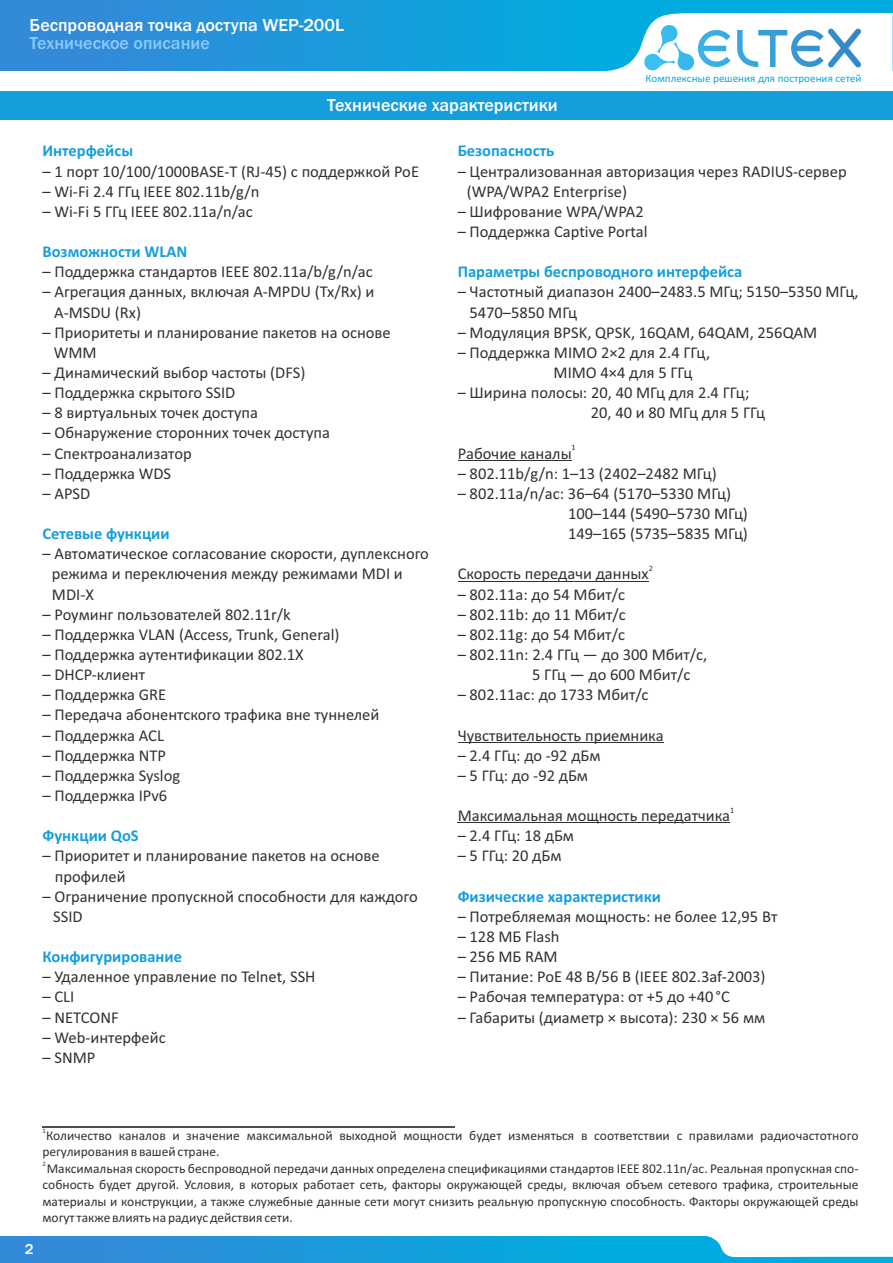
<style>
.page{position:relative;width:893px;height:1263px;background:#fff}
.page>*{position:absolute;margin:0;border:0;box-sizing:border-box;transform-origin:0 0}
.t1{font:500 18px "Franklin Gothic";color:#fff}
.t2{font:500 18px "Franklin Gothic";color:#8ac9fc}
.t3{font:16.5px/20.1px "Calibri";color:#313130}
.t4{font:700 16.5px "Calibri";color:#159edc}
.t5{font:500 15px "Franklin Gothic";color:#fff}
.t6{font:13.5px/16.5px "Calibri";color:#313130}
.t7{font:11.1px "Calibri";color:#00acdf}
.t8{font:8.25px "Calibri";color:#313130}
.t9{font:6.75px "Calibri";color:#313130}
</style>
<div class="page">
<hr style="left:458px;top:460px;width:114px;height:1px;background:#313130">
<hr style="left:458px;top:581px;width:191px;height:1px;background:#313130">
<hr style="left:458px;top:742px;width:206px;height:1px;background:#313130">
<hr style="left:458px;top:823px;width:272px;height:1px;background:#313130">
<div style="left:0;top:1236px;width:893px;height:27px;background:linear-gradient(to right,#3489d9,#00b4e0)"></div>
<svg style="left:703px;top:1236px;width:190px;height:21px"></svg>
<div style="left:0;top:0;width:893px;height:71px;background:linear-gradient(to right,#3489d9,#00b4e0)"></div>
<svg style="left:589px;top:13px;width:304px;height:58px"></svg>
<div style="left:0;top:91px;width:893px;height:29px;background:#159edc"></div>
<hr style="left:43px;top:1126px;width:412px;height:1px;background:#4e4e4d">
<p class="t1" style="left:30px;top:19px;width:316px">Беспроводная точка доступа WEP-200L</p>
<p class="t2" style="left:30px;top:36px;width:182px">Техническое описание</p>
<p class="t1" style="left:327px;top:98px;width:232px">Технические характеристики</p>
<p class="t7" style="left:646px;top:73px;width:217px">Комплексные решения для построения сетей</p>
<p class="t4" style="left:43px;top:144px;width:92px">Интерфейсы</p>
<p class="t3" style="left:43px;top:162px;width:378px">– 1 порт 10/100/1000BASE-T (RJ-45) с поддержкой PoE</p>
<p class="t3" style="left:43px;top:182px;width:219px">– Wi-Fi 2.4 ГГц IEEE 802.11b/g/n</p>
<p class="t3" style="left:43px;top:203px;width:212px">– Wi-Fi 5 ГГц IEEE 802.11a/n/ac</p>
<p class="t4" style="left:43px;top:245px;width:146px">Возможности WLAN</p>
<p class="t3" style="left:43px;top:263px;width:332px">– Поддержка стандартов IEEE 802.11a/b/g/n/ac</p>
<p class="t3" style="left:54px;top:283px;width:322px;text-indent:-12px">– Агрегация данных, включая A-MPDU (Tx/Rx) и<br>А-MSDU (Rx)</p>
<p class="t3" style="left:54px;top:323px;width:338px;text-indent:-11px">– Приоритеты и планирование пакетов на основе<br>WMM</p>
<p class="t3" style="left:43px;top:364px;width:264px">– Динамический выбор частоты (DFS)</p>
<p class="t3" style="left:43px;top:384px;width:194px">– Поддержка скрытого SSID</p>
<p class="t3" style="left:43px;top:404px;width:217px">– 8 виртуальных точек доступа</p>
<p class="t3" style="left:43px;top:424px;width:289px">– Обнаружение сторонних точек доступа</p>
<p class="t3" style="left:43px;top:444px;width:151px">– Спектроанализатор</p>
<p class="t3" style="left:43px;top:464px;width:130px">– Поддержка WDS</p>
<p class="t3" style="left:43px;top:485px;width:49px">– APSD</p>
<p class="t4" style="left:43px;top:527px;width:129px">Сетевые функции</p>
<p class="t3" style="left:52px;top:545px;width:378px;text-indent:-9px">– Автоматическое согласование скорости, дуплексного режима и переключения между режимами MDI и<br>MDI-X</p>
<p class="t3" style="left:42px;top:605px;width:250px">– Роуминг пользователей 802.11r/k</p>
<p class="t3" style="left:42px;top:626px;width:299px">– Поддержка VLAN (Access, Trunk, General)</p>
<p class="t3" style="left:42px;top:646px;width:263px">– Поддержка аутентификации 802.1X</p>
<p class="t3" style="left:42px;top:666px;width:104px">– DHCP-клиент</p>
<p class="t3" style="left:42px;top:686px;width:125px">– Поддержка GRE</p>
<p class="t3" style="left:42px;top:706px;width:338px">– Передача абонентского трафика вне туннелей</p>
<p class="t3" style="left:42px;top:726px;width:123px">– Поддержка ACL</p>
<p class="t3" style="left:42px;top:746px;width:125px">– Поддержка NTP</p>
<p class="t3" style="left:42px;top:767px;width:139px">– Поддержка Syslog</p>
<p class="t3" style="left:42px;top:787px;width:126px">– Поддержка IPv6</p>
<p class="t4" style="left:42px;top:829px;width:98px">Функции QoS</p>
<p class="t3" style="left:55px;top:847px;width:326px;text-indent:-12px">– Приоритет и планирование пакетов на основе профилей</p>
<p class="t3" style="left:53px;top:887px;width:366px;text-indent:-11px">– Ограничение пропускной способности для каждого<br>SSID</p>
<p class="t4" style="left:42px;top:950px;width:141px">Конфигурирование</p>
<p class="t3" style="left:42px;top:968px;width:275px">– Удаленное управление по Telnet, SSH</p>
<p class="t3" style="left:42px;top:988px;width:33px">– CLI</p>
<p class="t3" style="left:42px;top:1008px;width:78px">– NETCONF</p>
<p class="t3" style="left:42px;top:1028px;width:125px">– Web-интерфейс</p>
<p class="t3" style="left:42px;top:1049px;width:54px">– SNMP</p>
<p class="t4" style="left:458px;top:144px;width:98px">Безопасность</p>
<p class="t3" style="left:467px;top:162px;width:381px;text-indent:-9px">– Централизованная авторизация через RADIUS-сервер (WPA/WPA2 Enterprise)</p>
<p class="t3" style="left:458px;top:203px;width:188px">– Шифрование WPA/WPA2</p>
<p class="t3" style="left:458px;top:223px;width:191px">– Поддержка Captive Portal</p>
<p class="t4" style="left:458px;top:265px;width:286px">Параметры беспроводного интерфейса</p>
<p class="t3" style="left:469px;top:283px;width:391px;text-indent:-12px">– Частотный диапазон 2400–2483.5 МГц; 5150–5350 МГц,<br>5470–5850 МГц</p>
<p class="t3" style="left:458px;top:323px;width:361px">– Модуляция BPSK, QPSK, 16QAM, 64QAM, 256QAM</p>
<p class="t3" style="left:554px;top:344px;width:158px;text-indent:-96px">– Поддержка MIMO 2×2 для 2.4 ГГц,<br>MIMO 4×4 для 5 ГГц</p>
<p class="t3" style="left:591px;top:384px;width:176px;text-indent:-133px">– Ширина полосы: 20, 40 МГц для 2.4 ГГц;<br>20, 40 и 80 МГц для 5 ГГц</p>
<p class="t8" style="left:572px;top:444px;width:6px">1</p>
<p class="t3" style="left:458px;top:444px;width:115px">Рабочие каналы</p>
<p class="t3" style="left:458px;top:464px;width:261px">– 802.11b/g/n: 1–13 (2402–2482 МГц)</p>
<p class="t3" style="left:568px;top:485px;width:181px;text-indent:-110px">– 802.11a/n/ac: 36–64 (5170–5330 МГц)<br>100–144 (5490–5730 МГц)<br>149–165 (5735–5835 МГц)</p>
<p class="t8" style="left:649px;top:565px;width:6px">2</p>
<p class="t3" style="left:458px;top:565px;width:192px">Скорость передачи данных</p>
<p class="t3" style="left:458px;top:585px;width:169px">– 802.11a: до 54 Мбит/с</p>
<p class="t3" style="left:458px;top:605px;width:170px">– 802.11b: до 11 Мбит/с</p>
<p class="t3" style="left:458px;top:626px;width:169px">– 802.11g: до 54 Мбит/с</p>
<p class="t3" style="left:532px;top:646px;width:177px;text-indent:-74px">– 802.11n: 2.4 ГГц — до 300 Мбит/с,<br>5 ГГц — до 600 Мбит/с</p>
<p class="t3" style="left:458px;top:686px;width:192px">– 802.11ac: до 1733 Мбит/c</p>
<p class="t3" style="left:458px;top:726px;width:207px">Чувствительность приемника</p>
<p class="t3" style="left:458px;top:746px;width:144px">– 2.4 ГГц: до -92 дБм</p>
<p class="t3" style="left:458px;top:767px;width:132px">– 5 ГГц: до -92 дБм</p>
<p class="t8" style="left:730px;top:807px;width:6px">1</p>
<p class="t3" style="left:458px;top:807px;width:274px">Максимальная мощность передатчика</p>
<p class="t3" style="left:458px;top:827px;width:118px">– 2.4 ГГц: 18 дБм</p>
<p class="t3" style="left:458px;top:847px;width:105px">– 5 ГГц: 20 дБм</p>
<p class="t4" style="left:458px;top:889px;width:205px">Физические характеристики</p>
<p class="t3" style="left:458px;top:908px;width:321px">– Потребляемая мощность: не более 12,95 Вт</p>
<p class="t3" style="left:458px;top:928px;width:103px">– 128 MБ Flash</p>
<p class="t3" style="left:458px;top:948px;width:102px">– 256 MБ RAM</p>
<p class="t3" style="left:458px;top:968px;width:309px">– Питание: PoE 48 В/56 В (IEEE 802.3af-2003)</p>
<p class="t3" style="left:458px;top:988px;width:274px">– Рабочая температура: от +5 до +40°С</p>
<p class="t3" style="left:458px;top:1008px;width:309px">– Габариты (диаметр × высота): 230 × 56 мм</p>
<p class="t5" style="left:25px;top:1243px;width:10px">2</p>
<p class="t9" style="left:43px;top:1128px;width:5px">1</p>
<p class="t6" style="left:43px;top:1128px;width:817px">Количество каналов и значение максимальной выходной мощности будет изменяться в соответствии с правилами радиочастотного регулирования в вашей стране.</p>
<p class="t9" style="left:43px;top:1161px;width:5px">2</p>
<p class="t6" style="left:42px;top:1161px;width:817px;text-align:justify;text-indent:4px">Максимальная скорость беспроводной передачи данных определена спецификациями стандартов IEEE 802.11n/ас. Реальная пропускная спо&shy;собность будет другой. Условия, в которых работает сеть, факторы окружающей среды, включая объем сетевого трафика, строительные материалы и конструкции, а также служебные данные сети могут снизить реальную пропускную способность. Факторы окружающей среды могут также влиять на радиус действия сети.</p>
</div>
